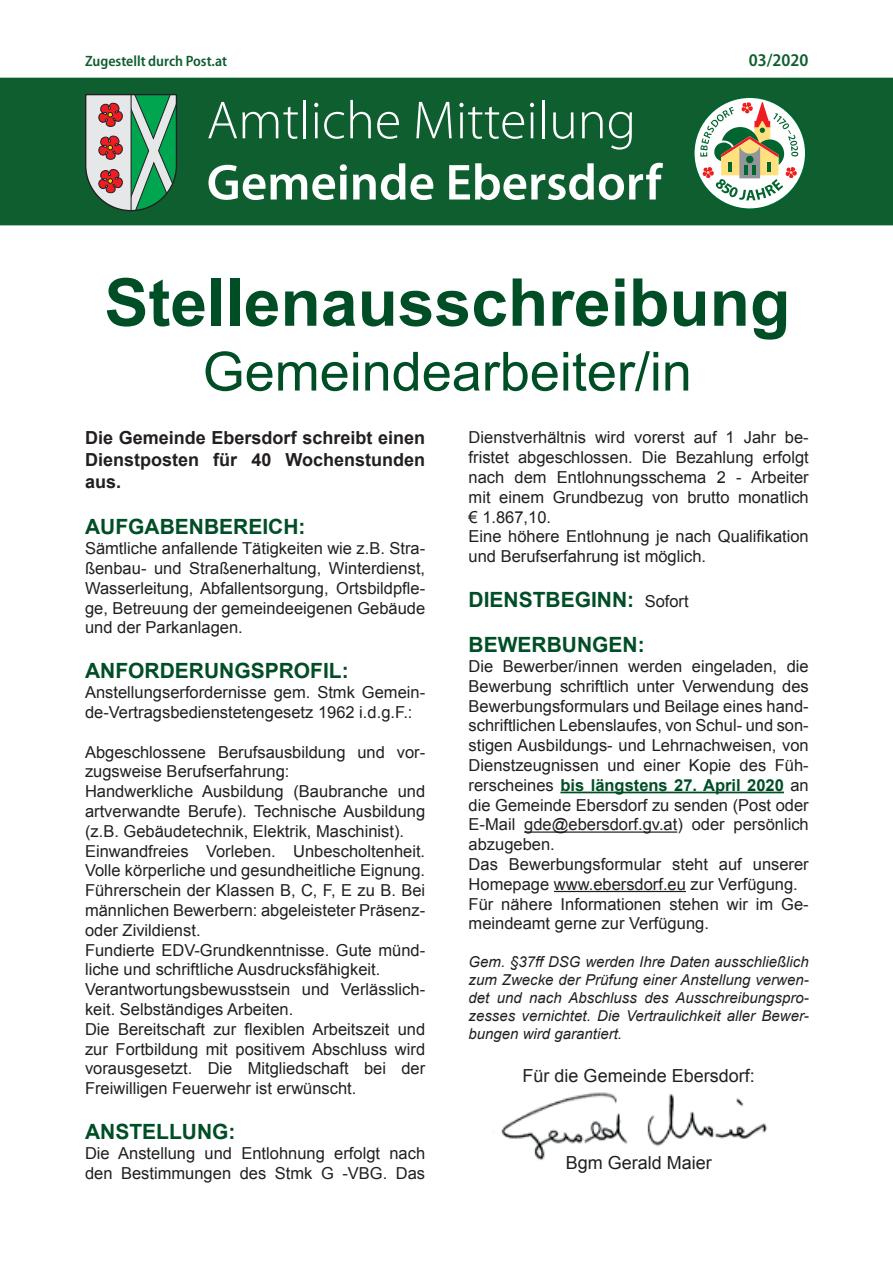
<style>
.page{position:relative;width:893px;height:1263px;background:#fff}
.page>*{position:absolute;margin:0;border:0;box-sizing:border-box;transform-origin:0 0}
.t1{font:700 66px "Arial";color:#004e26}
.t2{font:54px "Arial";color:#004e26}
.t3{font:300 54px "Myriad Pro";color:#fff}
.t4{font:600 51px "Myriad Pro";color:#fff}
.t5{font:700 21px/45px "Arial";color:#004e26}
.t6{font:700 18px/21.6px "Arial";color:#231f20;text-align:justify}
.t7{font:18px "Arial";color:#231f20}
.t8{font:600 semi-condensed 18px "Myriad Pro";color:#0e5e30}
.t9{font:16.5px/19.8px "Arial";color:#231f20}
.t10{font:italic 15px/18px "Arial";color:#231f20;text-align:justify}
.t11{font:600 semi-condensed 15px "Myriad Pro";color:#0e5e30}
.s1{font-weight:400;font-size:16.5px;color:#231f20}
.s2{font-weight:700;color:#004e26}
</style>
<div class="page">
<img style="left:501px;top:1092px;width:266px;height:68px">
<div style="left:1px;top:78px;width:891px;height:147px;background:#0e5e30"></div>
<svg style="left:85px;top:94px;width:92px;height:118px;background:#82a289"></svg>
<svg style="left:692px;top:96px;width:115px;height:114px"></svg>
<div style="left:695px;top:98px;width:110px;height:110px;background:#fff;border-radius:50%"></div>
<svg style="left:700px;top:102px;width:98px;height:98px"></svg>
<hr style="left:560px;top:792px;width:224px;height:1px;background:#004e26">
<hr style="left:524px;top:831px;width:153px;height:2px;background:#231f20">
<hr style="left:554px;top:891px;width:132px;height:1px;background:#231f20">
<p class="t11" style="left:85px;top:52px;width:143px">Zugestellt durch Post.at</p>
<p class="t8" style="left:749px;top:50px;width:61px">03/2020</p>
<h2 class="t3" style="left:207px;top:91px;width:431px">Amtliche Mitteilung</h2>
<h3 class="t4" style="left:207px;top:150px;width:456px">Gemeinde Ebersdorf</h3>
<h1 class="t1" style="left:104px;top:259px;width:687px">Stellenausschreibung</h1>
<h2 class="t2" style="left:203px;top:336px;width:491px">Gemeindearbeiter/in</h2>
<p class="t6" style="left:85px;top:428px;width:342px">Die Gemeinde Ebersdorf schreibt einen Dienstposten für 40 Wochenstunden aus.</p>
<p class="t5" style="left:85px;top:505px;width:222px">AUFGABENBEREICH:</p>
<p class="t9" style="left:85px;top:539px;width:342px;text-align:justify">Sämtliche anfallende Tätigkeiten wie z.B. Stra&shy;ßenbau- und Straßenerhaltung, Winterdienst, Wasserleitung, Abfallentsorgung, Ortsbildpfle&shy;ge, Betreuung der gemeindeeigenen Gebäude und der Parkanlagen.</p>
<p class="t5" style="left:85px;top:649px;width:265px">ANFORDERUNGSPROFIL:</p>
<p class="t9" style="left:85px;top:683px;width:342px">Anstellungserfordernisse gem. Stmk Gemein&shy;de-Vertragsbedienstetengesetz 1962 i.d.g.F.:</p>
<p class="t9" style="left:85px;top:742px;width:342px">Abgeschlossene Berufsausbildung und vor&shy;zugsweise Berufserfahrung:<br>Handwerkliche Ausbildung (Baubranche und artverwandte Berufe). Technische Ausbildung (z.B. Gebäudetechnik, Elektrik, Maschinist).<br>Einwandfreies Vorleben. Unbescholtenheit.<br>Volle körperliche und gesundheitliche Eignung.<br>Führerschein der Klassen B, C, F, E zu B. Bei männlichen Bewerbern: abgeleisteter Präsenz&shy;oder Zivildienst.<br>Fundierte EDV-Grundkenntnisse. Gute münd&shy;liche und schriftliche Ausdrucksfähigkeit.<br>Verantwortungsbewusstsein und Verlässlich&shy;keit. Selbständiges Arbeiten.<br>Die Bereitschaft zur flexiblen Arbeitszeit und zur Fortbildung mit positivem Abschluss wird vorausgesetzt. Die Mitgliedschaft bei der Freiwilligen Feuerwehr ist erwünscht.</p>
<p class="t5" style="left:85px;top:1110px;width:152px">ANSTELLUNG:</p>
<p class="t9" style="left:85px;top:1143px;width:342px">Die Anstellung und Entlohnung erfolgt nach den Bestimmungen des Stmk G -VBG. Das</p>
<p class="t9" style="left:469px;top:428px;width:342px">Dienstverhältnis wird vorerst auf 1 Jahr be&shy;fristet abgeschlossen. Die Bezahlung erfolgt nach dem Entlohnungsschema 2 - Arbeiter mit einem Grundbezug von brutto monatlich € 1.867,10.<br>Eine höhere Entlohnung je nach Qualifikation und Berufserfahrung ist möglich.</p>
<p class="t5" style="left:469px;top:578px;width:222px">DIENSTBEGINN: <span class="s1">Sofort<br></span>BEWERBUNGEN:</p>
<p class="t9" style="left:469px;top:656px;width:342px">Die Bewerber/innen werden eingeladen, die Bewerbung schriftlich unter Verwendung des Bewerbungsformulars und Beilage eines hand&shy;schriftlichen Lebenslaufes, von Schul- und son&shy;stigen Ausbildungs- und Lehrnachweisen, von Dienstzeugnissen und einer Kopie des Füh&shy;rerscheines <span class="s2">bis längstens 27. April 2020</span> an die Gemeinde Ebersdorf zu senden (Post oder E-Mail gde@ebersdorf.gv.at) oder persönlich abzugeben.<br>Das Bewerbungsformular steht auf unserer Homepage www.ebersdorf.eu zur Verfügung.<br>Für nähere Informationen stehen wir im Ge&shy;meindeamt gerne zur Verfügung.</p>
<p class="t10" style="left:469px;top:953px;width:342px">Gem. §37ff DSG werden Ihre Daten ausschließlich zum Zwecke der Prüfung einer Anstellung verwen&shy;det und nach Abschluss des Ausschreibungspro&shy;zesses vernichtet. Die Vertraulichkeit aller Bewer&shy;bungen wird garantiert.</p>
<p class="t7" style="left:523px;top:1064px;width:234px">Für die Gemeinde Ebersdorf:</p>
<p class="t7" style="left:566px;top:1151px;width:148px">Bgm Gerald Maier</p>
</div>
